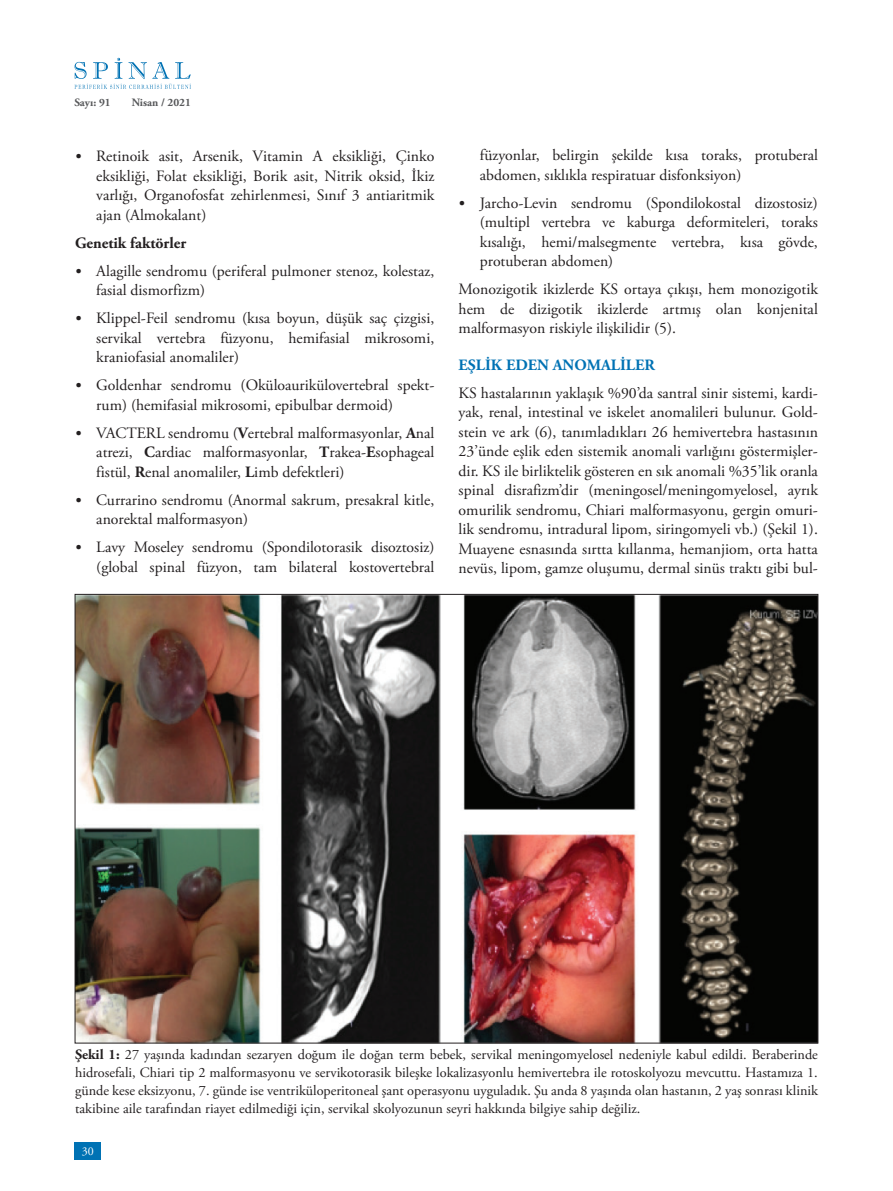
<style>
.page{position:relative;width:893px;height:1191px;background:#fff}
.page>*{position:absolute;margin:0;border:0;box-sizing:border-box;transform-origin:0 0}
.t1{font:15.75px/19.5px "Adobe Garamond Pro";color:#231f20;text-align:justify}
.t2{font:700 15.75px "Adobe Garamond Pro";color:#0072b4}
.t3{font:700 15.75px "Adobe Garamond Pro";color:#231f20}
.t4{font:14.25px/18px "Adobe Garamond Pro";color:#231f20;text-align:justify}
.t5{font:12px "Adobe Garamond Pro";color:#fff}
.t6{font:700 11.25px "Adobe Garamond Pro";color:#57585a}
.s1{font-family:"PT Serif"}
.s2{font-weight:700}
</style>
<div class="page">
<div style="left:74px;top:1141px;width:27px;height:18px;background:#0072b4"></div>
<svg style="left:74px;top:58px;width:117px;height:31px"></svg>
<img style="left:77px;top:596px;width:739px;height:445px">
<p class="t6" style="left:74px;top:96px;width:38px">Sayı: 91</p>
<p class="t6" style="left:132px;top:96px;width:61px">Nisan / 2021</p>
<p class="t1" style="left:96px;top:147px;width:340px;text-indent:-21px"><span class="s1">•</span> Retinoik asit, Arsenik, Vitamin A eksikliği, Çinko eksikliği, Folat eksikliği, Borik asit, Nitrik oksid, İkiz varlığı, Organofosfat zehirlenmesi, Sınıf 3 antiaritmik ajan (Almokalant)</p>
<p class="t3" style="left:75px;top:233px;width:113px">Genetik faktörler</p>
<p class="t1" style="left:96px;top:261px;width:340px;text-indent:-21px"><span class="s1">•</span> Alagille sendromu (periferal pulmoner stenoz, kolestaz, fasial dismorfizm)</p>
<p class="t1" style="left:96px;top:309px;width:340px;text-indent:-21px"><span class="s1">•</span> Klippel-Feil sendromu (kısa boyun, düşük saç çizgisi, servikal vertebra füzyonu, hemifasial mikrosomi, kraniofasial anomaliler)</p>
<p class="t1" style="left:96px;top:376px;width:340px;text-indent:-21px"><span class="s1">•</span> Goldenhar sendromu (Oküloaurikülovertebral spekt&shy;rum) (hemifasial mikrosomi, epibulbar dermoid)</p>
<p class="t1" style="left:96px;top:423px;width:340px;text-indent:-21px"><span class="s1">•</span> VACTERL sendromu (<span class="s2">V</span>ertebral malformasyonlar, <span class="s2">A</span>nal atrezi, <span class="s2">C</span>ardiac malformasyonlar, <span class="s2">T</span>rakea-<span class="s2">E</span>sophageal fistül, <span class="s2">R</span>enal anomaliler, <span class="s2">L</span>imb defektleri)</p>
<p class="t1" style="left:96px;top:490px;width:340px;text-indent:-21px"><span class="s1">•</span> Currarino sendromu (Anormal sakrum, presakral kitle, anorektal malformasyon)</p>
<p class="t1" style="left:75px;top:538px;width:361px;text-align:right"><span class="s1">•</span> Lavy Moseley sendromu (Spondilotorasik disoztosiz) (global spinal füzyon, tam bilateral kostovertebral</p>
<p class="t1" style="left:480px;top:146px;width:340px">füzyonlar, belirgin şekilde kısa toraks, protuberal abdomen, sıklıkla respiratuar disfonksiyon)</p>
<p class="t1" style="left:480px;top:194px;width:340px;text-indent:-21px"><span class="s1">•</span> Jarcho-Levin sendromu (Spondilokostal dizostosiz) (multipl vertebra ve kaburga deformiteleri, toraks kısalığı, hemi/malsegmente vertebra, kısa gövde, protuberan abdomen)</p>
<p class="t1" style="left:459px;top:280px;width:361px">Monozigotik ikizlerde KS ortaya çıkışı, hem monozigotik hem de dizigotik ikizlerde artmış olan konjenital malformasyon riskiyle ilişkilidir (5).</p>
<p class="t2" style="left:459px;top:356px;width:198px">EŞLİK EDEN ANOMALİLER</p>
<p class="t1" style="left:459px;top:384px;width:361px">KS hastalarının yaklaşık %90’da santral sinir sistemi, kardi&shy;yak, renal, intestinal ve iskelet anomalileri bulunur. Gold&shy;stein ve ark (6), tanımladıkları 26 hemivertebra hastasının 23’ünde eşlik eden sistemik anomali varlığını göstermişler&shy;dir. KS ile birliktelik gösteren en sık anomali %35’lik oranla spinal disrafizm’dir (meningosel/meningomyelosel, ayrık omurilik sendromu, Chiari malformasyonu, gergin omuri&shy;lik sendromu, intradural lipom, siringomyeli vb.) (Şekil 1).<br>Muayene esnasında sırtta kıllanma, hemanjiom, orta hatta nevüs, lipom, gamze oluşumu, dermal sinüs traktı gibi bul-</p>
<p class="t4" style="left:75px;top:1046px;width:744px"><span class="s2">Şekil 1:</span> 27 yaşında kadından sezaryen doğum ile doğan term bebek, servikal meningomyelosel nedeniyle kabul edildi. Beraberinde hidrosefali, Chiari tip 2 malformasyonu ve servikotorasik bileşke lokalizasyonlu hemivertebra ile rotoskolyozu mevcuttu. Hastamıza 1. günde kese eksizyonu, 7. günde ise ventriküloperitoneal şant operasyonu uyguladık. Şu anda 8 yaşında olan hastanın, 2 yaş sonrası klinik takibine aile tarafından riayet edilmediği için, servikal skolyozunun seyri hakkında bilgiye sahip değiliz.</p>
<p class="t5" style="left:82px;top:1143px;width:13px">30</p>
</div>
